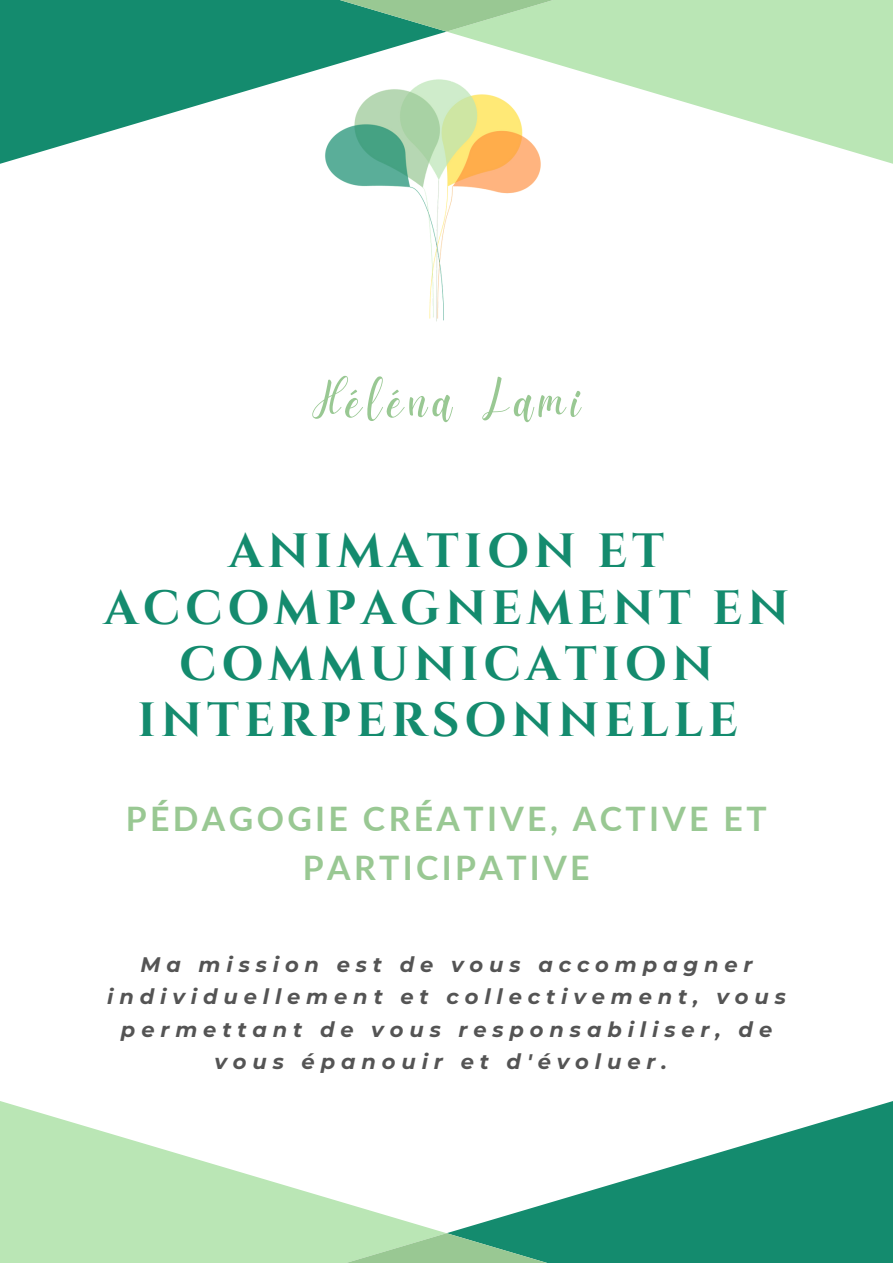
<style>
.page{position:relative;width:893px;height:1263px;background:#fff}
.page>*{position:absolute;margin:0;border:0;box-sizing:border-box;transform-origin:0 0}
.t1{font:54.38px "Daydream";letter-spacing:.1em;color:#99c893}
.t2{font:700 48px/56.2px "Cinzel";letter-spacing:.1em;color:#148b6e;text-align:center}
.t3{font:700 33.75px/48.9px "Lato";letter-spacing:.1em;color:#99c893;text-align:center}
.t4{font:italic 700 21px/32.1px "Montserrat";letter-spacing:.28em;color:#545454;text-align:center}
</style>
<div class="page">
<svg style="left:0;top:0;width:445px;height:164px;fill:#148b6e"></svg>
<svg style="left:448px;top:0;width:445px;height:164px;fill:#bae6b5"></svg>
<svg style="left:233px;top:0;width:427px;height:32px;background:#73bc92"></svg>
<svg style="left:447px;top:1101px;width:446px;height:162px;fill:#148b6e"></svg>
<svg style="left:0;top:1101px;width:445px;height:162px;fill:#bae6b5"></svg>
<svg style="left:232px;top:1233px;width:429px;height:30px;background:#73bc92"></svg>
<img style="left:277px;top:73px;width:339px;height:249px">
<p class="t1" style="left:312px;top:369px;width:270px">Héléna Lami</p>
<p class="t2" style="left:104px;top:525px;width:686px">ANIMATION ET<br>ACCOMPAGNEMENT EN<br>COMMUNICATION<br>INTERPERSONNELLE</p>
<p class="t3" style="left:126px;top:793px;width:642px">PÉDAGOGIE CRÉATIVE, ACTIVE ET<br>PARTICIPATIVE</p>
<p class="t4" style="left:107px;top:949px;width:680px">Ma mission est de vous accompagner individuellement et collectivement, vous permettant de vous responsabiliser, de vous épanouir et d'évoluer.</p>
</div>
